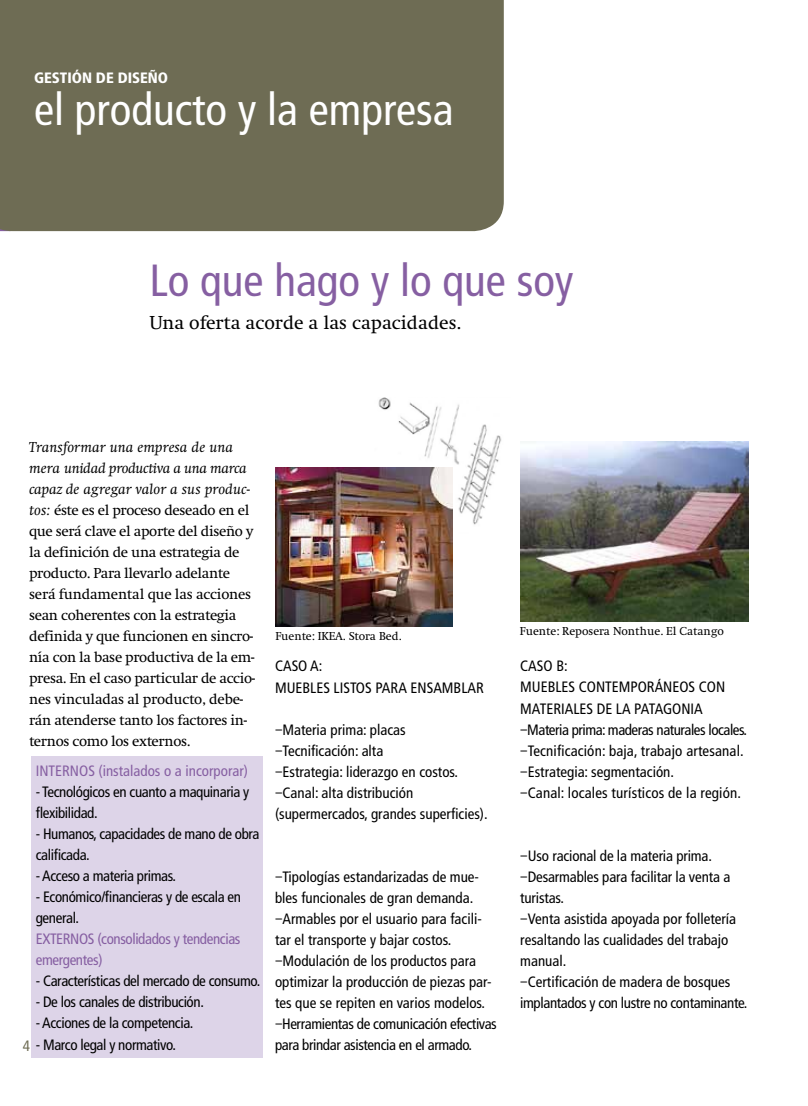
<style>
.page{position:relative;width:808px;height:1106px;background:#fff}
.page>*{position:absolute;margin:0;border:0;box-sizing:border-box;transform-origin:0 0}
.t1{font:condensed 45px "Frutiger LT Std";color:#fff}
.t2{font:condensed 45px "Frutiger LT Std";color:#865fa2}
.t3{font:19.5px "Swift CEEF";color:#000}
.t4{font:condensed 15px/21px "Frutiger LT Std";color:#000}
.t5{font:15px/21px "Swift CEEF";letter-spacing:-.025em;color:#000}
.t6{font:condensed 15px/21px "Frutiger LT Std";letter-spacing:-.025em;color:#000}
.t7{font:condensed 15px/21px "Frutiger LT Std";letter-spacing:-.025em;color:#865fa2}
.t8{font:condensed 15px "Frutiger LT Std";color:#865fa2}
.t9{font:900 condensed 15px "Frutiger LT Std";color:#fff}
.t10{font:12px "Swift CEEF";color:#000}
.s1{font-style:italic}
.s2{color:#6e6c54}
.s3{font-family:"Swift CEEF";font-stretch:normal}
</style>
<div class="page">
<div style="left:32px;top:756px;width:231px;height:301px;background:#ddd4e8"></div>
<div style="left:0;top:0;width:504px;height:231px;background:#6e6c54"></div>
<img style="left:378px;top:397px;width:143px;height:136px">
<img style="left:275px;top:467px;width:178px;height:160px">
<img style="left:521px;top:441px;width:227px;height:181px">
<p class="t9" style="left:34px;top:69px;width:136px">GESTIÓN DE DISEÑO</p>
<h1 class="t1" style="left:34px;top:84px;width:421px">el producto y la empresa</h1>
<h1 class="t2" style="left:149px;top:254px;width:425px">Lo que hago y lo que soy</h1>
<h2 class="t3" style="left:149px;top:312px;width:313px">Una oferta acorde a las capacidades.</h2>
<p class="t5" style="left:29px;top:437px;width:227px"><span class="s1">Transformar una empresa de una mera unidad productiva a una marca capaz de agregar valor a sus produc&shy;tos:</span> éste es el proceso deseado en el que será clave el aporte del diseño y la definición de una estrategia de producto. Para llevarlo adelante será fundamental que las acciones sean coherentes con la estrategia definida y que funcionen en sincro&shy;nía con la base productiva de la em&shy;presa. En el caso particular de accio&shy;nes vinculadas al producto, debe&shy;rán atenderse tanto los factores in&shy;ternos como los externos.</p>
<p class="t8" style="left:36px;top:762px;width:214px">INTERNOS (instalados o a incorporar)</p>
<p class="t6" style="left:36px;top:781px;width:215px">- Tecnológicos en cuanto a maquinaria y flexibilidad.</p>
<p class="t6" style="left:36px;top:823px;width:225px">- Humanos, capacidades de mano de obra calificada.</p>
<p class="t6" style="left:36px;top:865px;width:142px">- Acceso a materia primas.</p>
<p class="t6" style="left:36px;top:886px;width:207px">- Económico/financieras y de escala en general.</p>
<p class="t7" style="left:36px;top:928px;width:206px">EXTERNOS (consolidados y tendencias emergentes)</p>
<p class="t6" style="left:36px;top:970px;width:226px">- Características del mercado de consumo.</p>
<p class="t6" style="left:36px;top:991px;width:170px">- De los canales de distribución.</p>
<p class="t6" style="left:36px;top:1012px;width:159px">- Acciones de la competencia.</p>
<p class="t6" style="left:23px;top:1033px;width:155px"><span class="s2">4</span> - Marco legal y normativo.</p>
<p class="t10" style="left:275px;top:629px;width:128px">Fuente: IKEA. Stora Bed.</p>
<p class="t4" style="left:275px;top:656px;width:210px">CASO A:<br>MUEBLES LISTOS PARA ENSAMBLAR</p>
<p class="t4" style="left:275px;top:719px;width:214px"><span class="s3">–</span>Materia prima: placas <span class="s3">–</span>Tecnificación: alta<br><span class="s3">–</span>Estrategia: liderazgo en costos. <span class="s3">–</span>Canal: alta distribución (supermercados, grandes superficies).</p>
<p class="t4" style="left:275px;top:866px;width:223px"><span class="s3">–</span>Tipologías estandarizadas de mue&shy;bles funcionales de gran demanda. <span class="s3">–</span>Armables por el usuario para facili&shy;tar el transporte y bajar costos. <span class="s3">–</span>Modulación de los productos para optimizar la producción de piezas par&shy;tes que se repiten en varios modelos. <span class="s3">–</span>Herramientas de comunicación efectivas para brindar asistencia en el armado.</p>
<p class="t10" style="left:520px;top:624px;width:205px">Fuente: Reposera Nonthue. El Catango</p>
<p class="t4" style="left:520px;top:656px;width:228px">CASO B:<br>MUEBLES CONTEMPORÁNEOS CON<br>MATERIALES DE LA PATAGONIA <span class="s3">–</span>Materia prima: maderas naturales locales. <span class="s3">–</span>Tecnificación: baja, trabajo artesanal. <span class="s3">–</span>Estrategia: segmentación.<br><span class="s3">–</span>Canal: locales turísticos de la región.</p>
<p class="t4" style="left:520px;top:845px;width:229px"><span class="s3">–</span>Uso racional de la materia prima. <span class="s3">–</span>Desarmables para facilitar la venta a turistas.<br><span class="s3">–</span>Venta asistida apoyada por folletería resaltando las cualidades del trabajo manual.<br><span class="s3">–</span>Certificación de madera de bosques implantados y con lustre no contaminante.</p>
</div>
